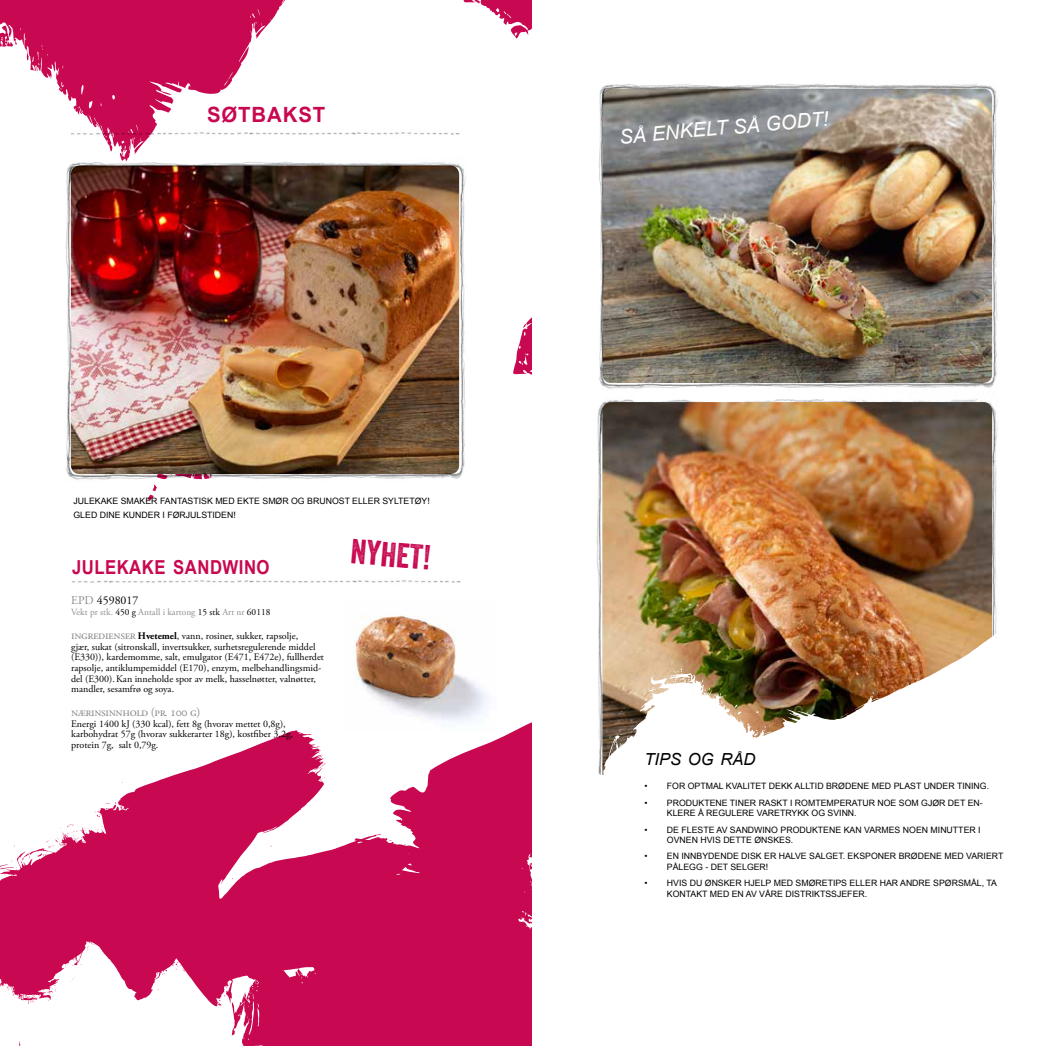
<style>
.page{position:relative;width:1063px;height:1046px;background:#fff}
.page>*{position:absolute;margin:0;border:0;box-sizing:border-box;transform-origin:0 0}
.t1{font:33.75px "Veneer";color:#c80850}
.t2{font:700 21px "Arial";letter-spacing:.045em;color:#c80850}
.t3{font:italic 20px "Arial";color:#fff}
.t4{font:700 19.25px "Arial";letter-spacing:.03em;color:#c80850;scale:.87 1}
.t5{font:italic 16.62px "Arial";color:#000}
.t6{font:12.5px "Adobe Garamond Pro";letter-spacing:-.03em;color:#8a8c8e}
.t7{font:11.88px "Adobe Garamond Pro";color:#000}
.t8{font:10px/10.6px "Adobe Garamond Pro";color:#000}
.t9{font:9.38px "Adobe Garamond Pro";color:#8a8c8e}
.t10{font:8.75px/10.5px "Arial";color:#000}
.s1{color:#8a8c8e}
.s2{color:#000}
.s3{font-size:12.5px;color:#8a8c8e}
.s4{font-weight:700}
</style>
<div class="page">
<div style="left:419px;top:807px;width:113px;height:238px;background:#c80850"></div>
<svg style="left:0;top:807px;width:419px;height:238px;fill:#c80850"></svg>
<svg style="left:0;top:0;width:532px;height:807px"></svg>
<img style="left:72px;top:577px;width:390px;height:7px">
<img style="left:342px;top:602px;width:155px;height:129px">
<img style="left:71px;top:129px;width:390px;height:7px">
<img style="left:596px;top:84px;width:402px;height:533px">
<img style="left:64px;top:157px;width:404px;height:325px">
<img style="left:602px;top:89px;width:390px;height:294px">
<img style="left:602px;top:402px;width:390px;height:215px">
<img style="left:518px;top:617px;width:479px;height:363px">
<div style="left:587px;top:779px;width:455px;height:238px;background:#fff"></div>
<h2 class="t2" style="left:207px;top:101px;width:120px">SØTBAKST</h2>
<p class="t10" style="left:74px;top:494px;width:358px;line-height:13.8px">JULEKAKE SMAKER FANTASTISK MED EKTE SMØR OG BRUNOST ELLER SYLTETØY!<br>GLED DINE KUNDER I FØRJULSTIDEN!</p>
<h1 class="t1" style="left:353px;top:530px;width:82px;rotate:5deg">NYHET!</h1>
<h3 class="t4" style="left:72px;top:554px;width:229px">JULEKAKE SANDWINO</h3>
<h3 class="t7" style="left:71px;top:593px;width:69px"><span class="s1">EPD</span> 4598017</h3>
<p class="t9" style="left:71px;top:606px;width:201px">Vekt pr stk. <span class="s2">450 g</span> Antall i kartong <span class="s2">15 stk</span> Art nr <span class="s2">60118</span></p>
<p class="t8" style="left:71px;top:631px;width:254px"><span class="s3">ingredienser</span> <span class="s4">Hvetemel</span>, vann, rosiner, sukker, rapsolje,<br>gjær, sukat (sitronskall, invertsukker, surhetsregulerende middel (E330)), kardemomme, salt, emulgator (E471, E472e), fullherdet rapsolje, antiklumpemiddel (E170), enzym, melbehandlingsmid&shy;del (E300).Kan inneholde spor av melk, hasselnøtter, valnøtter, mandler, sesamfrø og soya.</p>
<h3 class="t6" style="left:71px;top:704px;width:131px">nærinsinnhold (pr. 100 g)</h3>
<p class="t8" style="left:71px;top:718px;width:223px">Energi 1400 kJ (330 kcal), fett 8g (hvorav mettet 0,8g), karbohydrat 57g (hvorav sukkerarter 18g), kostfiber 3,2g, protein 7g, salt 0,79g.</p>
<h3 class="t3" style="left:619px;top:124px;width:211px;rotate:-5deg">SÅ ENKELT SÅ GODT!</h3>
<h3 class="t5" style="left:644px;top:748px;width:113px">TIPS OG RÅD</h3>
<p class="t10" style="left:644px;top:781px;width:346px">• FOR OPTMAL KVALITET DEKK ALLTID BRØDENE MED PLAST UNDER TINING.</p>
<p class="t10" style="left:667px;top:797px;width:317px;text-indent:-22px">• PRODUKTENE TINER RASKT I ROMTEMPERATUR NOE SOM GJØR DET EN-<br>KLERE Å REGULERE VARETRYKK OG SVINN.</p>
<p class="t10" style="left:667px;top:824px;width:315px;text-indent:-22px">• DE FLESTE AV SANDWINO PRODUKTENE KAN VARMES NOEN MINUTTER I<br>OVNEN HVIS DETTE ØNSKES.</p>
<p class="t10" style="left:667px;top:850px;width:338px;text-indent:-22px">• EN INNBYDENDE DISK ER HALVE SALGET. EKSPONER BRØDENE MED VARIERT<br>PÅLEGG - DET SELGER!</p>
<p class="t10" style="left:667px;top:877px;width:332px;text-indent:-22px">• HVIS DU ØNSKER HJELP MED SMØRETIPS ELLER HAR ANDRE SPØRSMÅL, TA<br>KONTAKT MED EN AV VÅRE DISTRIKTSSJEFER.</p>
</div>
